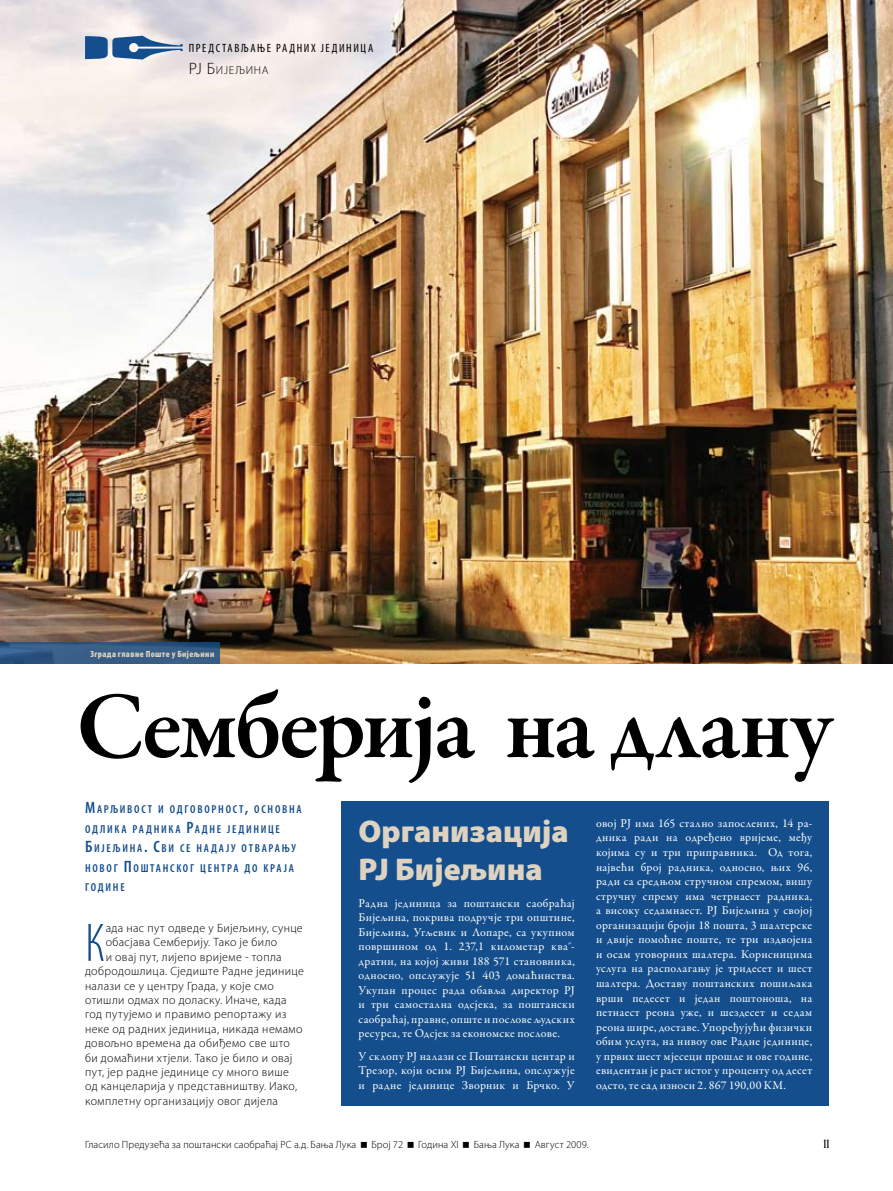
<style>
.page{position:relative;width:893px;height:1191px;background:#fff}
.page>*{position:absolute;margin:0;border:0;box-sizing:border-box;transform-origin:0 0}
.t1{font:600 97.2px "Garamond Premr Pro";color:#000}
.t2{font:300 condensed 54.75px "Myriad Pro";color:#144e8c}
.t3{font:900 31.5px/37.8px "Myriad Pro";color:#ded3c0}
.t4{font:12px/14.5px "Garamond Premr Pro";letter-spacing:.03em;color:#fff;text-align:justify}
.t5{font:300 12px "Myriad Pro";letter-spacing:.03em;color:#000}
.t6{font:condensed 12px "Myriad Pro";letter-spacing:.135em;color:#000}
.t7{font:12px "Windsor";color:#000}
.t8{font:600 condensed 11.55px/19.5px "Myriad Pro";letter-spacing:.15em;color:#144e8c}
.t9{font:300 11.55px "Myriad Pro";letter-spacing:.065em;color:#000}
.t10{font:300 10.5px "Myriad Pro";letter-spacing:.01em;color:#000}
.t11{font:900 condensed 9px "Myriad Pro";letter-spacing:.045em;color:#ded3c0}
.s1{font-size:16.5px}
</style>
<div class="page">
<img style="left:0;top:0;width:893px;height:663px">
<svg style="left:85px;top:36px;width:98px;height:24px;background:#6d8cb1"></svg>
<div style="left:342px;top:801px;width:487px;height:305px;background:#144e8c"></div>
<svg style="left:0;top:642px;width:219px;height:21px;background:#325a83"></svg>
<p class="t6" style="left:189px;top:42px;width:21px">ПРЕДСТ</p>
<p class="t6" style="left:228px;top:42px;width:147px">АВЉАЊЕ РАДН ИХ ЈЕД ИНИЦА</p>
<p class="t9" style="left:189px;top:63px;width:81px"><span class="s1">РЈ Б</span>ијељина</p>
<p class="t11" style="left:90px;top:649px;width:125px">Зграда главне Поште у Бијељини</p>
<h1 class="t1" style="left:76px;top:668px;width:761px">Семберија на длану</h1>
<h3 class="t3" style="left:359px;top:812px;width:212px">Организација<br>РЈ Бијељина</h3>
<p class="t4" style="left:359px;top:896px;width:218px">Радна јединица за поштански саобраћај Бијељина, покрива подручје три општине, Бијељина, Угљевик и Лопаре, са укупном површином од 1. 237,1 километар ква˝- дратни, на којој живи 188 571 становника, односно, опслужује 51 403 домаћинства.<br>Укупан процес рада обавља директор РЈ и три самостална одсјека, за поштански саобраћај, правне, опште и послове људских ресурса, те Одсјек за економске послове.</p>
<p class="t4" style="left:359px;top:1049px;width:218px">У склопу РЈ налази се Поштански центар и Трезор, који осим РЈ Бијељина, опслужује и радне јединице Зворник и Брчко. У</p>
<p class="t8" style="left:85px;top:800px;width:218px"><span class="s1">М</span>арљивост и одговорност<span class="s1">,</span> основна одлика радника <span class="s1">Р</span>адне јединице<br><span class="s1">Б</span> ијељина<span class="s1">. С</span>ви се надају отварању новог <span class="s1">П</span>оштанског центра до краја године</p>
<p class="t4" style="left:596px;top:816px;width:218px">овој РЈ има 165 стално запослених, 14 ра&shy;дника ради на одређено вријеме, међу којима су и три приправника. Од тога, највећи број радника, односно, њих 96, ради са средњом стручном спремом, вишу стручну спрему има четрнаест радника, а високу седамнаест. РЈ Бијељина у својој организацији броји 18 пошта, 3 шалтерске и двије помоћне поште, те три издвојена и осам уговорних шалтера. Корисницима услуга на располагању је тридесет и шест шалтера. Доставу поштанских пошиљака врши педесет и један поштоноша, на петнаест реона уже, и шездесет и седам реона шире, доставе. Упоређујући физички обим услуга, на нивоу ове Радне јединице, у првих шест мјесеци прошле и ове године, евидентан је раст истог у проценту од десет одсто, те сад износи 2. 867 190,00 КМ.</p>
<h2 class="t2" style="left:85px;top:913px;width:21px">К</h2>
<p class="t5" style="left:106px;top:921px;width:199px">ада нас пут одведе у Бијељину, сунце</p>
<p class="t5" style="left:106px;top:935px;width:173px">обасјава Семберију. Тако је било</p>
<p class="t5" style="left:106px;top:950px;width:177px">и овај пут, лијепо вријеме - топла</p>
<p class="t5" style="left:85px;top:964px;width:220px">добродошлица. Сједиште Радне јединице</p>
<p class="t5" style="left:85px;top:979px;width:190px">налази се у центру Града, у које смо</p>
<p class="t5" style="left:85px;top:993px;width:203px">отишли одмах по доласку. Иначе, када</p>
<p class="t5" style="left:85px;top:1007px;width:203px">год путујемо и правимо репортажу из</p>
<p class="t5" style="left:85px;top:1022px;width:219px">неке од радних јединица, никада немамо</p>
<p class="t5" style="left:85px;top:1036px;width:206px">довољно времена да обиђемо све што</p>
<p class="t5" style="left:85px;top:1051px;width:209px">би домаћини хтјели. Taко је било и овај</p>
<p class="t5" style="left:85px;top:1065px;width:205px">пут, јер радне јединице су много више</p>
<p class="t5" style="left:85px;top:1079px;width:214px">од канцеларија у представништву. Иако,</p>
<p class="t5" style="left:85px;top:1094px;width:194px">комплетну организацију овог дијела</p>
<p class="t10" style="left:85px;top:1139px;width:273px">Гласило Предузећа за поштански саобраћај РС а.д. Бања Лука</p>
<p class="t10" style="left:371px;top:1139px;width:33px">Број 72</p>
<p class="t10" style="left:418px;top:1139px;width:42px">Година XI</p>
<p class="t10" style="left:474px;top:1139px;width:47px">Бања Лука</p>
<p class="t10" style="left:535px;top:1139px;width:55px">Август 2009.</p>
<p class="t7" style="left:824px;top:1137px;width:7px">11</p>
</div>
